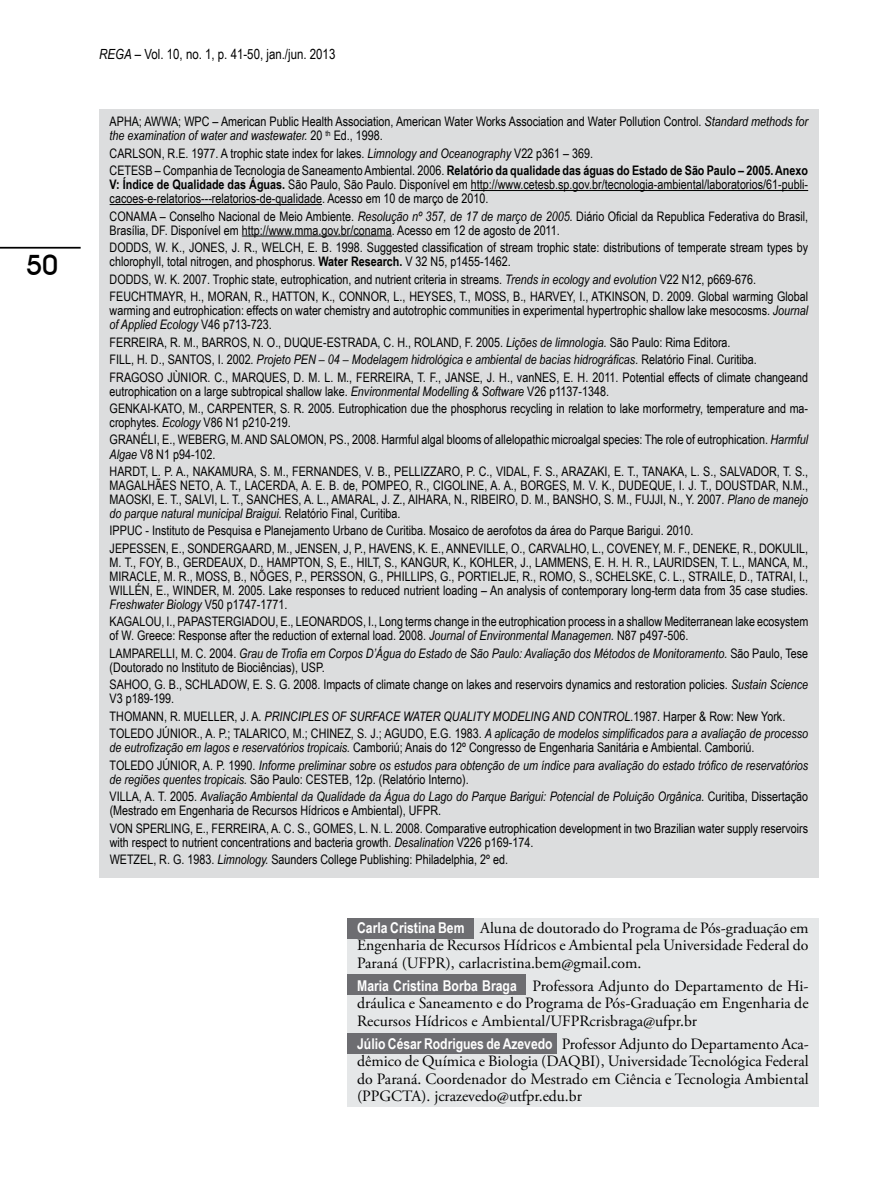
<style>
.page{position:relative;width:893px;height:1191px;background:#fff}
.page>*{position:absolute;margin:0;border:0;box-sizing:border-box;transform-origin:0 0}
.t1{font:500 28px "Avant Garde IT Cby BT";color:#000}
.t2{font:15.75px/17.5px "Adobe Garamond Pro";color:#000;text-align:justify}
.t3{font:14px "Arial Narrow";color:#000}
.t4{font:13.12px/14px "Arial Narrow";color:#000}
.t5{font:italic 13.12px/17.5px "Arial Narrow";color:#000}
.s1{font-style:italic}
.s2{font-weight:700}
.s3{font-style:normal}
.s4{font-family:"Arial Narrow";font-weight:700;font-size:14.88px;color:#fff}
</style>
<div class="page">
<hr style="left:0;top:247px;width:81px;height:2px;background:#000">
<div style="left:99px;top:109px;width:720px;height:768px;background:#dcddde"></div>
<hr style="left:471px;top:190px;width:337px;height:1px;background:#000">
<hr style="left:110px;top:204px;width:212px;height:1px;background:#000">
<hr style="left:242px;top:235px;width:150px;height:1px;background:#000">
<div style="left:347px;top:917px;width:472px;height:189px;background:#e5e7e8"></div>
<div style="left:347px;top:917px;width:127px;height:21px;background:#6d6d71"></div>
<div style="left:347px;top:974px;width:179px;height:21px;background:#6d6d71"></div>
<div style="left:347px;top:1032px;width:210px;height:21px;background:#6d6d71"></div>
<h1 class="t1" style="left:26px;top:247px;width:34px">50</h1>
<p class="t3" style="left:99px;top:44px;width:238px"><span class="s1">REGA</span> – Vol. 10, no. 1, p. 41-50, jan./jun. 2013</p>
<p class="t4" style="left:110px;top:114px;width:700px">APHA; AWWA; WPC – American Public Health Association, American Water Works Association and Water Pollution Control. <span class="s1">Standard methods for the examination of water and wastewater.</span> 20 <sup>th</sup> Ed., 1998.</p>
<p class="t4" style="left:110px;top:144px;width:700px;line-height:17.5px">CARLSON, R.E. 1977. A trophic state index for lakes. <span class="s1">Limnology and Oceanography</span> V22 p361 – 369.<br>CETESB – Companhia de Tecnologia de Saneamento Ambiental. 2006. <span class="s2">Relatório da qualidade das águas do Estado de São Paulo – 2005. Anexo</span></p>
<p class="t4" style="left:110px;top:177px;width:700px"><span class="s2">V: Índice de Qualidade das Águas.</span> São Paulo, São Paulo. Disponível em http://www.cetesb.sp.gov.br/tecnologia‑ambiental/laboratorios/61‑publi&shy;cacoes‑e‑relatorios‑‑‑relatorios‑de‑qualidade. Acesso em 10 de março de 2010.</p>
<p class="t4" style="left:110px;top:208px;width:700px">CONAMA – Conselho Nacional de Meio Ambiente. <span class="s1">Resolução nº 357, de 17 de março de 2005.</span> Diário Oficial da Republica Federativa do Brasil,<br>Brasília, DF. Disponível em http://www.mma.gov.br/conama. Acesso em 12 de agosto de 2011.</p>
<p class="t4" style="left:110px;top:240px;width:700px">DODDS, W. K., JONES, J. R., WELCH, E. B. 1998. Suggested classification of stream trophic state: distributions of temperate stream types by chlorophyll, total nitrogen, and phosphorus. <span class="s2">Water Research.</span> V 32 N5, p1455‑1462.</p>
<p class="t4" style="left:110px;top:270px;width:700px;line-height:17.5px">DODDS, W. K. 2007. Trophic state, eutrophication, and nutrient criteria in streams. <span class="s1">Trends in ecology and evolution</span> V22 N12, p669‑676.<br>FEUCHTMAYR, H., MORAN, R., HATTON, K., CONNOR, L., HEYSES, T., MOSS, B., HARVEY, I., ATKINSON, D. 2009. Global warming Global</p>
<p class="t4" style="left:110px;top:303px;width:700px">warming and eutrophication: effects on water chemistry and autotrophic communities in experimental hypertrophic shallow lake mesocosms. <span class="s1">Journal of Applied Ecology</span> V46 p713‑723.</p>
<p class="t4" style="left:110px;top:333px;width:700px;line-height:17.5px">FERREIRA, R. M., BARROS, N. O., DUQUE‑ESTRADA, C. H., ROLAND, F. 2005. <span class="s1">Lições de limnologia.</span> São Paulo: Rima Editora.<br>FILL, H. D., SANTOS, I. 2002. <span class="s1">Projeto PEN – 04 – Modelagem hidrológica e ambiental de bacias hidrográficas.</span> Relatório Final. Curitiba.<br>FRAGOSO JÙNIOR. C., MARQUES, D. M. L. M., FERREIRA, T. F., JANSE, J. H., vanNES, E. H. 2011. Potential effects of climate changeand</p>
<p class="t4" style="left:110px;top:382px;width:700px;line-height:17.5px">eutrophication on a large subtropical shallow lake. <span class="s1">Environmental Modelling &amp; Software</span> V26 p1137‑1348.<br>GENKAI‑KATO, M., CARPENTER, S. R. 2005. Eutrophication due the phosphorus recycling in relation to lake morformetry, temperature and ma-</p>
<p class="t4" style="left:110px;top:413px;width:700px;line-height:17.5px">crophytes. <span class="s1">Ecology</span> V86 N1 p210‑219.<br>GRANÉLI, E., WEBERG, M. AND SALOMON, PS., 2008. Harmful algal blooms of allelopathic microalgal species: The role of eutrophication. <span class="s1">Harmful</span></p>
<p class="t4" style="left:110px;top:444px;width:700px;line-height:17.5px"><span class="s1">Algae</span> V8 N1 p94‑102.<br>HARDT, L. P. A., NAKAMURA, S. M., FERNANDES, V. B., PELLIZZARO, P. C., VIDAL, F. S., ARAZAKI, E. T., TANAKA, L. S., SALVADOR, T. S.,</p>
<p class="t4" style="left:110px;top:478px;width:700px;text-align:justify">MAGALHÃES NETO, A. T., LACERDA, A. E. B. de, POMPEO, R., CIGOLINE, A. A., BORGES, M. V. K., DUDEQUE, I. J. T., DOUSTDAR, N.M., MAOSKI, E. T., SALVI, L. T., SANCHES, A. L., AMARAL, J. Z., AIHARA, N., RIBEIRO, D. M., BANSHO, S. M., FUJJI, N., Y. 2007. <span class="s1">Plano de manejo do parque natural municipal Braigui.</span> Relatório Final, Curitiba.</p>
<p class="t4" style="left:110px;top:521px;width:700px;line-height:17.5px">IPPUC ‑ Instituto de Pesquisa e Planejamento Urbano de Curitiba. Mosaico de aerofotos da área do Parque Barigui. 2010.<br>JEPESSEN, E., SONDERGAARD, M., JENSEN, J, P., HAVENS, K. E., ANNEVILLE, O., CARVALHO, L., COVENEY, M. F., DENEKE, R., DOKULIL,</p>
<p class="t4" style="left:110px;top:555px;width:700px;text-align:justify">M. T., FOY, B., GERDEAUX, D., HAMPTON, S, E., HILT, S., KANGUR, K., KOHLER, J., LAMMENS, E. H. H. R., LAURIDSEN, T. L., MANCA, M., MIRACLE, M. R., MOSS, B., NÕGES, P., PERSSON, G., PHILLIPS, G., PORTIELJE, R., ROMO, S., SCHELSKE, C. L., STRAILE, D., TATRAI, I., WILLÉN, E., WINDER, M. 2005. Lake responses to reduced nutrient loading – An analysis of contemporary long‑term data from 35 case studies.<br><span class="s1">Freshwater Biology</span> V50 p1747‑1771.</p>
<p class="t4" style="left:110px;top:614px;width:700px">KAGALOU, I., PAPASTERGIADOU, E., LEONARDOS, I., Long terms change in the eutrophication process in a shallow Mediterranean lake ecosystem of W. Greece: Response after the reduction of external load. 2008. <span class="s1">Journal of Environmental Managemen.</span> N87 p497‑506.</p>
<p class="t5" style="left:110px;top:646px;width:700px;line-height:14px"><span class="s3">LAMPARELLI, M. C. 2004.</span> Grau de Trofia em Corpos D’Água do Estado de São Paulo: Avaliação dos Métodos de Monitoramento. <span class="s3">São Paulo, Tese (Doutorado no Instituto de Biociências), USP.</span></p>
<p class="t4" style="left:110px;top:677px;width:700px">SAHOO, G. B., SCHLADOW, E. S. G. 2008. Impacts of climate change on lakes and reservoirs dynamics and restoration policies. <span class="s1">Sustain Science<br></span>V3 p189‑199.</p>
<p class="t5" style="left:110px;top:707px;width:700px"><span class="s3">THOMANN, R. MUELLER, J. A.</span> PRINCIPLES OF SURFACE WATER QUALITY MODELING AND CONTROL.<span class="s3">1987. Harper &amp; Row: New York.<br>TOLEDO JÚNIOR., A. P.; TALARICO, M.; CHINEZ, S. J.; AGUDO, E.G. 1983.</span> A aplicação de modelos simplificados para a avaliação de processo</p>
<p class="t5" style="left:110px;top:739px;width:700px">de eutrofização em lagos e reservatórios tropicais. <span class="s3">Camboriú; Anais do 12º Congresso de Engenharia Sanitária e Ambiental. Camboriú.<br>TOLEDO JÚNIOR, A. P. 1990.</span> Informe preliminar sobre os estudos para obtenção de um índice para avaliação do estado trófico de reservatórios</p>
<p class="t5" style="left:110px;top:770px;width:700px">de regiões quentes tropicais. <span class="s3">São Paulo: CESTEB, 12p. (Relatório Interno).<br>VILLA, A. T. 2005.</span> Avaliação Ambiental da Qualidade da Água do Lago do Parque Barigui: Potencial de Poluição Orgânica. <span class="s3">Curitiba, Dissertação</span></p>
<p class="t4" style="left:110px;top:801px;width:700px;line-height:17.5px">(Mestrado em Engenharia de Recursos Hídricos e Ambiental), UFPR.<br>VON SPERLING, E., FERREIRA, A. C. S., GOMES, L. N. L. 2008. Comparative eutrophication development in two Brazilian water supply reservoirs</p>
<p class="t4" style="left:110px;top:833px;width:425px;line-height:17.5px">with respect to nutrient concentrations and bacteria growth. <span class="s1">Desalination</span> V226 p169‑174.<br>WETZEL, R. G. 1983. <span class="s1">Limnology.</span> Saunders College Publishing: Philadelphia, 2º ed.</p>
<p class="t2" style="left:357px;top:919px;width:453px"><span class="s4">Carla Cristina Bem</span> Aluna de doutorado do Programa de Pós‑graduação em Engenharia de Recursos Hídricos e Ambiental pela Universidade Federal do Paraná (UFPR), carlacristina.bem@gmail.com.</p>
<p class="t2" style="left:357px;top:977px;width:453px"><span class="s4">Maria Cristina Borba Braga</span> Professora Adjunto do Departamento de Hi‑ dráulica e Saneamento e do Programa de Pós‑Graduação em Engenharia de Recursos Hídricos e Ambiental/UFPRcrisbraga@ufpr.br</p>
<p class="t2" style="left:357px;top:1035px;width:453px"><span class="s4">Júlio César Rodrigues de Azevedo</span> Professor Adjunto do Departamento Aca‑ dêmico de Química e Biologia (DAQBI), Universidade Tecnológica Federal do Paraná. Coordenador do Mestrado em Ciência e Tecnologia Ambiental (PPGCTA). jcrazevedo@utfpr.edu.br</p>
</div>
